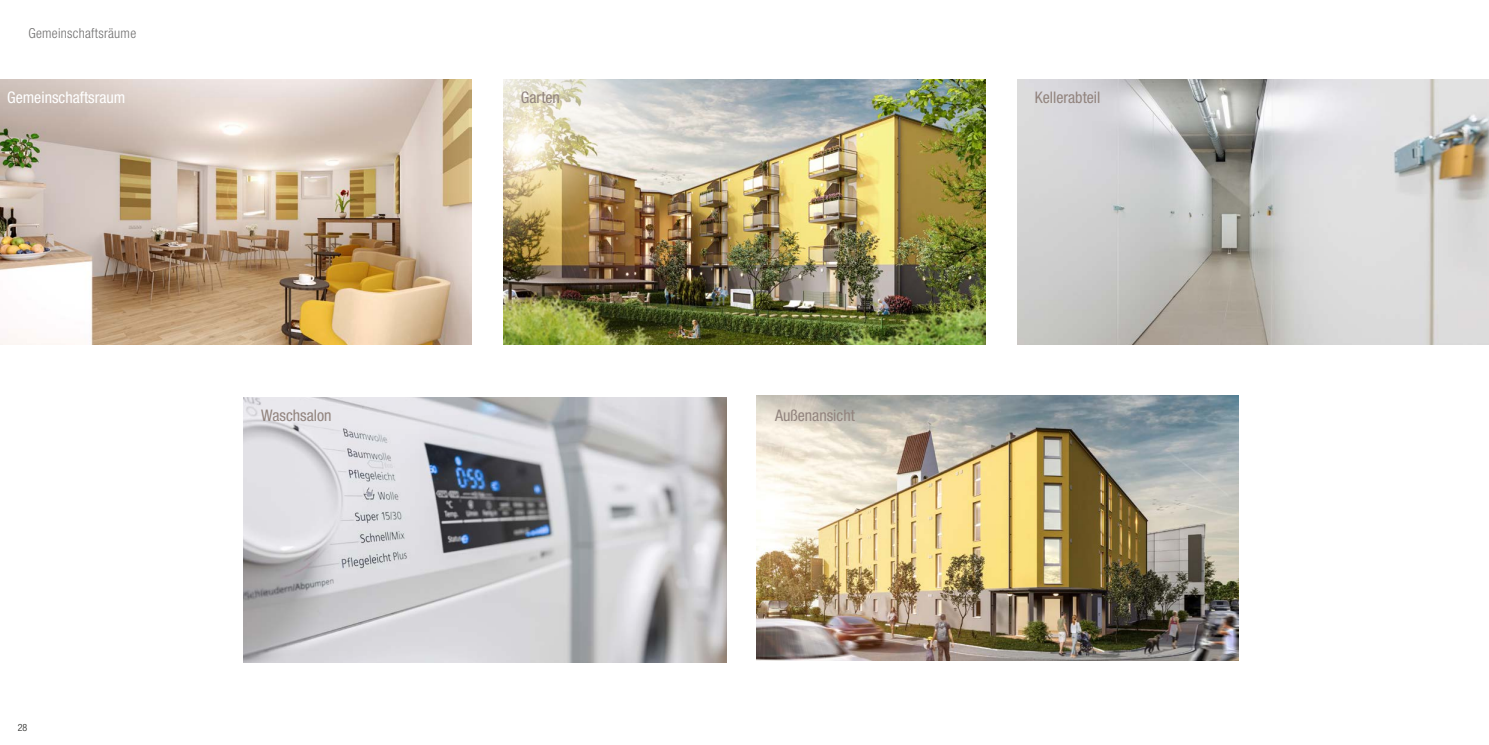
<style>
.page{position:relative;width:1489px;height:745px;background:#fff}
.page>*{position:absolute;margin:0;border:0;box-sizing:border-box;transform-origin:0 0}
.t1{font:condensed 16px "Helvetica Neue LT Std";color:#92847e}
.t2{font:condensed 16px "Helvetica Neue LT Std";color:#fff}
.t3{font:300 condensed 13.75px "Helvetica Neue LT Std";letter-spacing:.02em;color:#706f6f}
.t4{font:300 condensed 10px "Helvetica Neue LT Std";color:#1d1d1b}
</style>
<div class="page">
<img style="left:0;top:80px;width:472px;height:265px">
<img style="left:1017px;top:80px;width:471px;height:265px">
<img style="left:756px;top:395px;width:482px;height:265px">
<img style="left:744px;top:80px;width:241px;height:265px">
<img style="left:243px;top:397px;width:483px;height:265px">
<img style="left:503px;top:80px;width:241px;height:265px">
<p class="t3" style="left:28px;top:25px;width:109px">Gemeinschaftsräume</p>
<p class="t2" style="left:7px;top:88px;width:120px">Gemeinschaftsraum</p>
<p class="t1" style="left:1034px;top:88px;width:67px">Kellerabteil</p>
<p class="t1" style="left:521px;top:88px;width:41px">Garten</p>
<p class="t4" style="left:18px;top:721px;width:11px">28</p>
<p class="t1" style="left:261px;top:405px;width:72px">Waschsalon</p>
<p class="t1" style="left:775px;top:405px;width:81px">Außenansicht</p>
</div>
